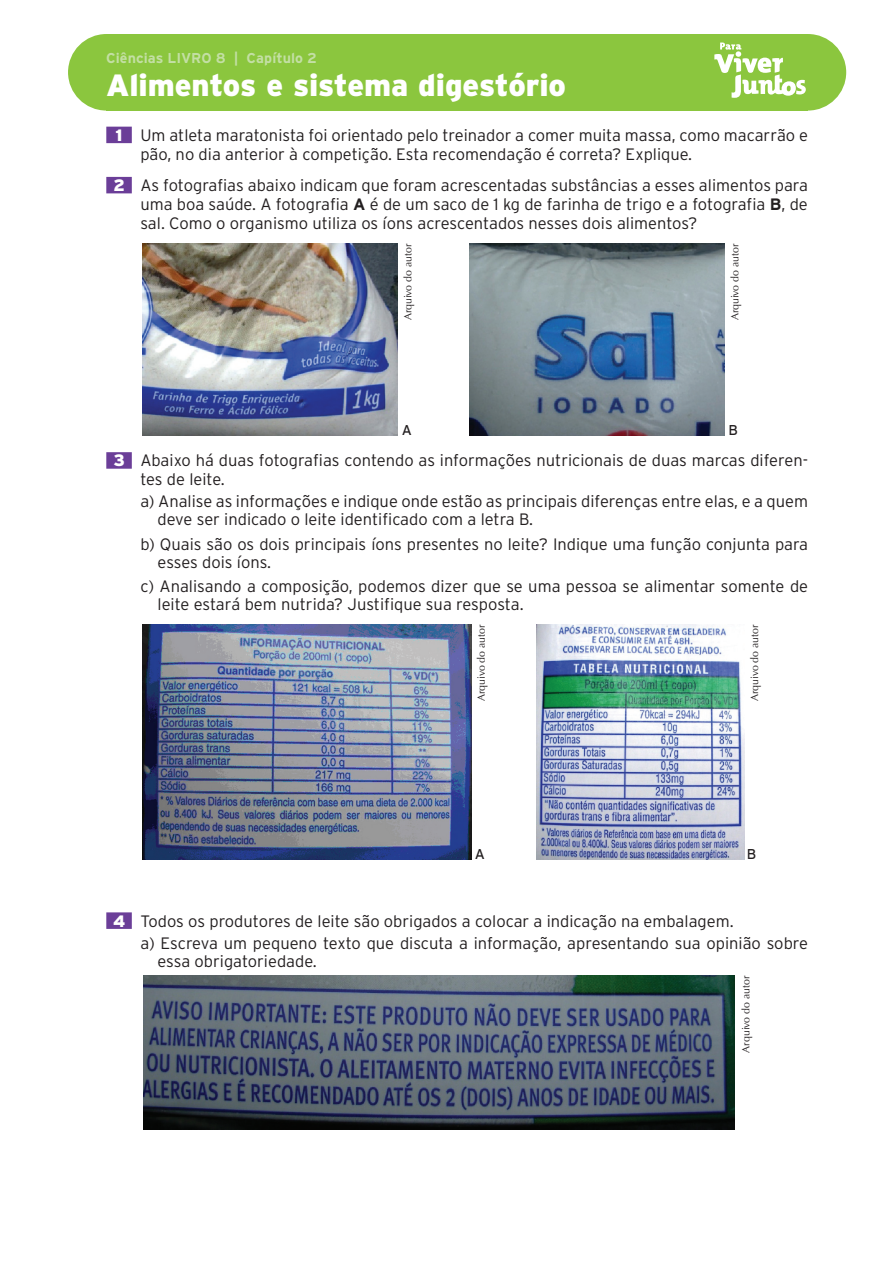
<style>
.page{position:relative;width:893px;height:1263px;background:#fff}
.page>*{position:absolute;margin:0;border:0;box-sizing:border-box;transform-origin:0 0}
.t1{font:900 30.75px "Interstate";letter-spacing:-.005em;color:#fff}
.t2{font:300 16.5px/18.8px "Interstate";color:#231f20}
.t3{font:700 14.25px "Interstate";letter-spacing:.005em;color:#c3dfa4}
.t4{font:14.25px "Interstate";color:#231f20}
.t5{font:10.5px "Optima";color:#231f20}
.s1{font-weight:900;color:#fff}
.s2{font-weight:700}
</style>
<div class="page">
<div style="left:770px;top:34px;width:76px;height:77px;background:#8bc63e;border-radius:50%"></div>
<div style="left:68px;top:34px;width:77px;height:77px;background:#8bc63e;border-radius:50%"></div>
<div style="left:106px;top:34px;width:702px;height:77px;background:#8bc63e"></div>
<svg style="left:714px;top:43px;width:92px;height:55px"></svg>
<div style="left:106px;top:127px;width:26px;height:16px;background:#6b3e98"></div>
<div style="left:106px;top:177px;width:26px;height:16px;background:#6b3e98"></div>
<div style="left:106px;top:452px;width:26px;height:17px;background:#6b3e98"></div>
<div style="left:106px;top:912px;width:26px;height:17px;background:#6b3e98"></div>
<img style="left:469px;top:244px;width:255px;height:192px">
<img style="left:537px;top:625px;width:207px;height:235px">
<img style="left:142px;top:244px;width:256px;height:192px">
<img style="left:142px;top:625px;width:330px;height:235px">
<img style="left:144px;top:976px;width:590px;height:153px">
<p class="t3" style="left:106px;top:50px;width:212px">Ciências LIVRO 8 | Capítulo 2</p>
<h1 class="t1" style="left:106px;top:67px;width:461px">Alimentos e sistema digestório</h1>
<p class="t2" style="left:140px;top:126px;width:669px;text-indent:-25px"><span class="s1">1</span> Um atleta maratonista foi orientado pelo treinador a comer muita massa, como macarrão e pão, no dia anterior à competição. Esta recomendação é correta? Explique.</p>
<p class="t2" style="left:140px;top:176px;width:669px;text-align:justify;text-indent:-27px"><span class="s1">2</span> As fotografias abaixo indicam que foram acrescentadas substâncias a esses alimentos para uma boa saúde. A fotografia <span class="s2">A</span> é de um saco de 1 kg de farinha de trigo e a fotografia <span class="s2">B</span>, de sal. Como o organismo utiliza os íons acrescentados nesses dois alimentos?</p>
<p class="t5" style="left:402px;top:320px;width:78px;rotate:-90deg">Arquivo do autor</p>
<p class="t4" style="left:402px;top:422px;width:12px">a</p>
<p class="t5" style="left:729px;top:320px;width:78px;rotate:-90deg">Arquivo do autor</p>
<p class="t4" style="left:728px;top:422px;width:11px">b</p>
<p class="t2" style="left:140px;top:451px;width:669px;text-indent:-27px"><span class="s1">3</span> Abaixo há duas fotografias contendo as informações nutricionais de duas marcas diferen&shy;tes de leite.</p>
<p class="t2" style="left:157px;top:492px;width:652px;line-height:18px;text-indent:-17px">a) Analise as informações e indique onde estão as principais diferenças entre elas, e a quem deve ser indicado o leite identificado com a letra B.</p>
<p class="t2" style="left:158px;top:535px;width:652px;line-height:18px;text-indent:-17px">b) Quais são os dois principais íons presentes no leite? Indique uma função conjunta para esses dois íons.</p>
<p class="t2" style="left:158px;top:577px;width:652px;line-height:18px;text-indent:-17px">c) Analisando a composição, podemos dizer que se uma pessoa se alimentar somente de leite estará bem nutrida? Justifique sua resposta.</p>
<p class="t5" style="left:475px;top:701px;width:78px;rotate:-90deg">Arquivo do autor</p>
<p class="t4" style="left:475px;top:846px;width:12px">a</p>
<p class="t5" style="left:748px;top:701px;width:78px;rotate:-90deg">Arquivo do autor</p>
<p class="t4" style="left:747px;top:846px;width:11px">b</p>
<p class="t2" style="left:141px;top:909px;width:669px;line-height:22.2px;text-indent:-27px"><span class="s1">4</span> Todos os produtores de leite são obrigados a colocar a indicação na embalagem.<br>a) Escreva um pequeno texto que discuta a informação, apresentando sua opinião sobre</p>
<p class="t2" style="left:157px;top:951px;width:161px">essa obrigatoriedade.</p>
<p class="t5" style="left:740px;top:1052px;width:78px;rotate:-90deg">Arquivo do autor</p>
</div>
